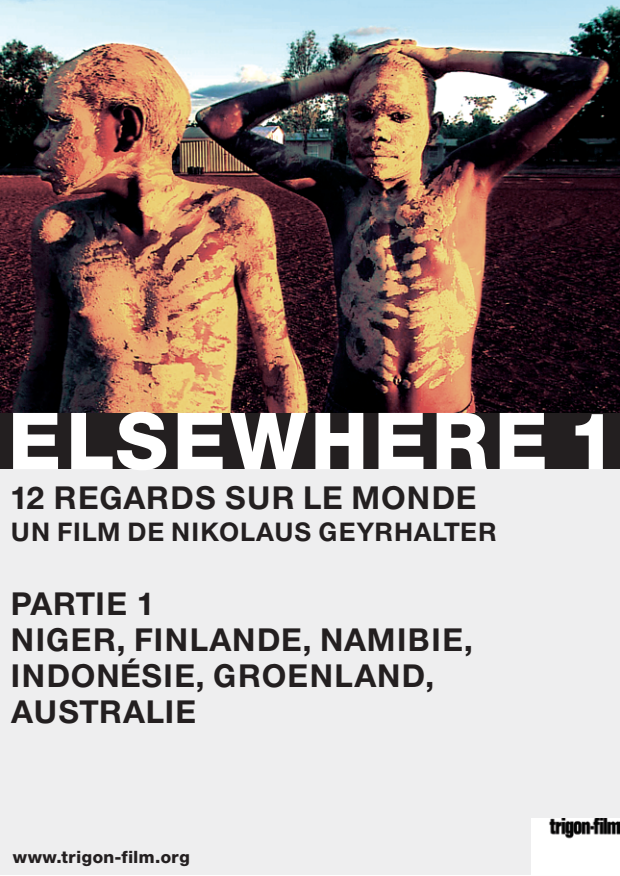
<style>
.page{position:relative;width:620px;height:876px;background:#fff}
.page>*{position:absolute;margin:0;border:0;box-sizing:border-box;transform-origin:0 0}
.t1{font:800 79.6px "Neue Helvetica BQ";letter-spacing:.075em;color:#fff}
.t2{font:700 32px/36px "Neue Helvetica BQ";letter-spacing:.05em;color:#231f20}
.t3{font:700 26px "Neue Helvetica BQ";letter-spacing:.05em;color:#231f20}
.t4{font:800 17.2px "Neue Helvetica BQ";letter-spacing:.03em;color:#231f20}
</style>
<div class="page">
<div style="left:0;top:0;width:620px;height:875px;background:#eeeeef"></div>
<img style="left:0;top:0;width:620px;height:413px">
<div style="left:531px;top:818px;width:89px;height:58px;background:#fff"></div>
<img style="left:549px;top:818px;width:70px;height:21px">
<div style="left:0;top:413px;width:620px;height:55px;background:#231f20"></div>
<h1 class="t1" style="left:9px;top:412px;width:610px">ELSEWHERE 1</h1>
<p class="t2" style="left:10px;top:483px;width:468px">12 REGARDS SUR LE MONDE</p>
<p class="t3" style="left:11px;top:523px;width:487px">UN FILM DE NIKOLAUS GEYRHALTER</p>
<p class="t2" style="left:11px;top:589px;width:463px">PARTIE 1<br>NIGER, FINLANDE, NAMIBIE,<br>INDONÉSIE, GROENLAND,<br>AUSTRALIE</p>
<p class="t4" style="left:13px;top:851px;width:179px">www.trigon-film.org</p>
</div>
